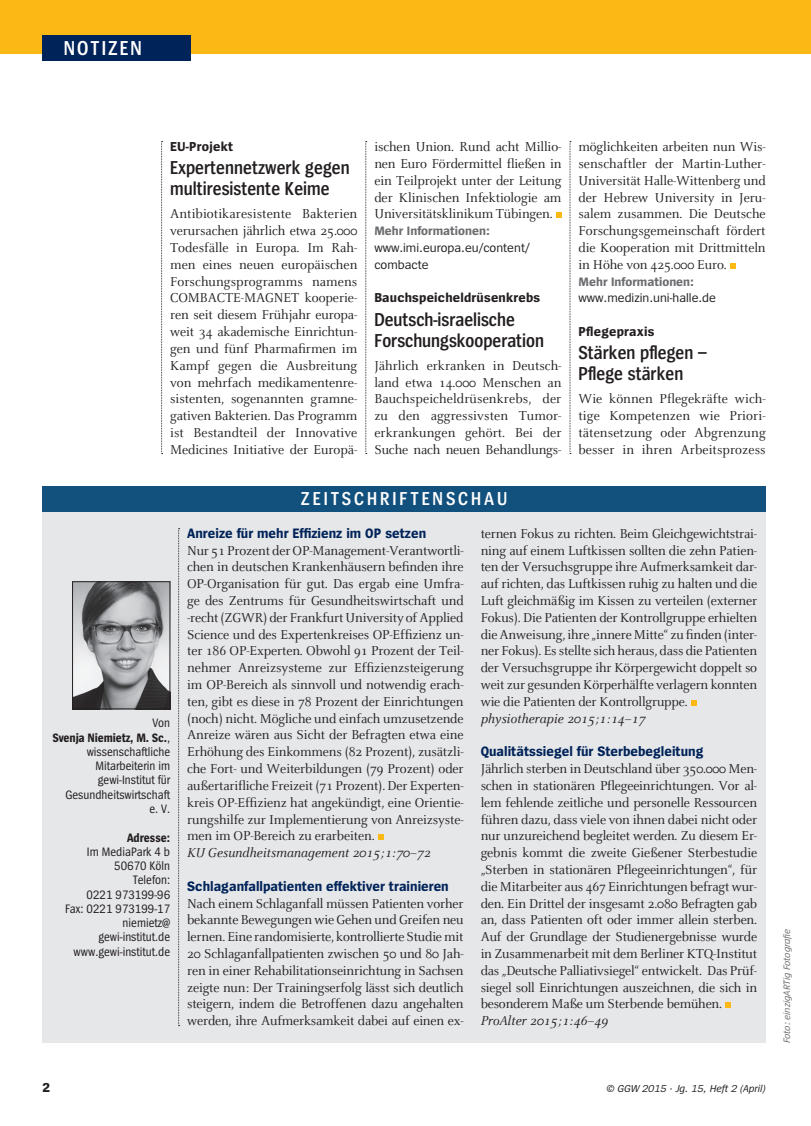
<style>
.page{position:relative;width:811px;height:1126px;background:#fff}
.page>*{position:absolute;margin:0;border:0;box-sizing:border-box;transform-origin:0 0}
.t1{font:600 21px "Spiegel Cd";letter-spacing:.1em;color:#fff}
.t2{font:600 19.5px/21px "Spiegel Cd";color:#231f20}
.t3{font:600 19.5px "Spiegel Cd";letter-spacing:.15em;color:#fff}
.t4{font:14.25px/16.8px "Celeste";letter-spacing:-.01em;color:#231f20;text-align:justify}
.t5{font:700 14.25px "Spiegel";color:#002359}
.t6{font:italic 14.25px "Celeste";color:#231f20}
.t7{font:700 13.5px "Spiegel";letter-spacing:.015em;color:#231f20}
.t8{font:12.75px/14.2px "Spiegel Cd";color:#231f20;text-align:right}
.t9{font:12.75px/16.8px "Spiegel";color:#231f20}
.t10{font:700 12.75px "Spiegel";color:#6c6d70}
.t11{font:700 12.75px "Spiegel Cd";color:#231f20}
.t12{font:italic 10.5px "Spiegel";color:#231f20}
.t13{font:italic 9.75px "Spiegel";color:#6c6d70}
.s1{font-weight:700}
</style>
<div class="page">
<div style="left:0;top:0;width:808px;height:54px;background:#fcb814"></div>
<hr style="left:808px;top:0;width:3px;height:54px;background:#fcb814">
<div style="left:43px;top:35px;width:148px;height:25px;background:#002359"></div>
<svg style="left:569px;top:141px;width:2px;height:313px"></svg>
<svg style="left:365px;top:141px;width:2px;height:313px"></svg>
<svg style="left:161px;top:141px;width:2px;height:313px"></svg>
<svg style="left:730px;top:263px;width:6px;height:6px"></svg>
<svg style="left:556px;top:212px;width:5px;height:6px"></svg>
<div style="left:43px;top:509px;width:722px;height:534px;background:#e6e7e9"></div>
<div style="left:43px;top:486px;width:722px;height:25px;background:#12517d"></div>
<svg style="left:378px;top:834px;width:5px;height:6px"></svg>
<svg style="left:691px;top:700px;width:5px;height:6px"></svg>
<svg style="left:725px;top:1002px;width:6px;height:6px"></svg>
<svg style="left:178px;top:528px;width:2px;height:498px"></svg>
<img style="left:74px;top:583px;width:94px;height:124px">
<div style="left:72px;top:581px;width:98px;height:128px;border:1px solid #231f20"></div>
<h1 class="t1" style="left:64px;top:37px;width:80px">NOTIZEN</h1>
<p class="t7" style="left:170px;top:140px;width:64px">EU-Projekt</p>
<h2 class="t2" style="left:170px;top:158px;width:181px">Expertennetzwerk gegen multiresistente Keime</h2>
<p class="t4" style="left:170px;top:206px;width:189px">Antibiotikaresistente Bakterien verursachen jährlich etwa 25.000<br>Todesfälle in Europa. Im Rah&shy;men eines neuen europäischen Forschungsprogramms namens COMBACTE-MAGNET kooperie&shy;ren seit diesem Frühjahr europa&shy;weit 34 akademische Einrichtun&shy;gen und fünf Pharmafirmen im Kampf gegen die Ausbreitung von mehrfach medikamentenre&shy;sistenten, sogenannten gramne&shy;gativen Bakterien. Das Programm ist Bestandteil der Innovative Medicines Initiative der Europä-</p>
<p class="t4" style="left:374px;top:139px;width:189px">ischen Union. Rund acht Millio&shy;nen Euro Fördermittel fließen in ein Teilprojekt unter der Leitung der Klinischen Infektiologie am Universitätsklinikum Tübingen.</p>
<p class="t10" style="left:374px;top:225px;width:117px">Mehr Informationen:</p>
<p class="t9" style="left:374px;top:240px;width:157px">www.imi.europa.eu/content/ combacte</p>
<p class="t7" style="left:374px;top:291px;width:167px">Bauchspeicheldrüsenkrebs</p>
<h2 class="t2" style="left:374px;top:309px;width:171px">Deutsch-israelische<br>Forschungskooperation</h2>
<p class="t4" style="left:374px;top:357px;width:189px">Jährlich erkranken in Deutsch&shy;land etwa 14.000 Menschen an Bauchspeicheldrüsenkrebs, der zu den aggressivsten Tumor&shy;erkrankungen gehört. Bei der Suche nach neuen Behandlungs-</p>
<p class="t4" style="left:578px;top:139px;width:189px">möglichkeiten arbeiten nun Wis&shy;senschaftler der Martin-Luther-Universität Halle-Wittenberg und der Hebrew University in Jeru&shy;salem zusammen. Die Deutsche Forschungsgemeinschaft fördert die Kooperation mit Drittmitteln in Höhe von 425.000 Euro.</p>
<p class="t10" style="left:578px;top:275px;width:117px">Mehr Informationen:</p>
<p class="t9" style="left:578px;top:290px;width:139px">www.medizin.uni-halle.de</p>
<p class="t7" style="left:578px;top:325px;width:77px">Pflegepraxis</p>
<h2 class="t2" style="left:578px;top:343px;width:130px">Stärken pflegen –<br>Pflege stärken</h2>
<p class="t4" style="left:578px;top:391px;width:189px">Wie können Pflegekräfte wich&shy;tige Kompetenzen wie Priori&shy;tätensetzung oder Abgrenzung besser in ihren Arbeitsprozess</p>
<p class="t8" style="left:52px;top:716px;width:119px">Von<br><span class="s1">Svenja Niemietz, M. Sc.</span>, wissenschaftliche<br>Mitarbeiterin im gewi-Institut für<br>Gesundheitswirtschaft<br>e. V.</p>
<p class="t11" style="left:127px;top:831px;width:45px">Adresse:</p>
<p class="t8" style="left:65px;top:844px;width:106px">Im MediaPark 4 b<br>50670 Köln<br>Telefon:<br>0221 973199-96<br>Fax: 0221 973199-17 niemietz@ gewi-institut.de www.gewi-institut.de</p>
<h2 class="t3" style="left:301px;top:489px;width:208px">ZEITSCHRIFTENSCHAU</h2>
<p class="t5" style="left:187px;top:526px;width:240px">Anreize für mehr Effizienz im OP setzen</p>
<p class="t4" style="left:187px;top:542px;width:278px">Nur 51 Prozent der OP-Management-Verantwortli&shy;chen in deutschen Krankenhäusern befinden ihre OP-Organisation für gut. Das ergab eine Umfra&shy;ge des Zentrums für Gesundheitswirtschaft und -recht (ZGWR) der Frankfurt University of Applied Science und des Expertenkreises OP-Effizienz un&shy;ter 186 OP-Experten. Obwohl 91 Prozent der Teil&shy;nehmer Anreizsysteme zur Effizienzsteigerung im OP-Bereich als sinnvoll und notwendig erach&shy;ten, gibt es diese in 78 Prozent der Einrichtungen (noch) nicht. Mögliche und einfach umzusetzende Anreize wären aus Sicht der Befragten etwa eine Erhöhung des Einkommens (82 Prozent), zusätzli&shy;che Fort- und Weiterbildungen (79 Prozent) oder außertarifliche Freizeit (71 Prozent). Der Experten&shy;kreis OP-Effizienz hat angekündigt, eine Orientie&shy;rungshilfe zur Implementierung von Anreizsyste&shy;men im OP-Bereich zu erarbeiten.</p>
<p class="t6" style="left:187px;top:845px;width:245px">KU Gesundheitsmanagement 2015;1:70–72</p>
<p class="t5" style="left:187px;top:878px;width:263px">Schlaganfallpatienten effektiver trainieren</p>
<p class="t4" style="left:187px;top:895px;width:278px">Nach einem Schlaganfall müssen Patienten vorher bekannte Bewegungen wie Gehen und Greifen neu lernen. Eine randomisierte, kontrollierte Studie mit 20 Schlaganfallpatienten zwischen 50 und 80 Jah&shy;ren in einer Rehabilitationseinrichtung in Sachsen zeigte nun: Der Trainingserfolg lässt sich deutlich steigern, indem die Betroffenen dazu angehalten werden, ihre Aufmerksamkeit dabei auf einen ex-</p>
<p class="t4" style="left:480px;top:525px;width:278px">ternen Fokus zu richten. Beim Gleichgewichtstrai&shy;ning auf einem Luftkissen sollten die zehn Patien&shy;ten der Versuchsgruppe ihre Aufmerksamkeit dar&shy;auf richten, das Luftkissen ruhig zu halten und die Luft gleichmäßig im Kissen zu verteilen (externer Fokus). Die Patienten der Kontrollgruppe erhielten die Anweisung, ihre „innere Mitte“ zu finden (inter&shy;ner Fokus). Es stellte sich heraus, dass die Patienten der Versuchsgruppe ihr Körpergewicht doppelt so weit zur gesunden Körperhälfte verlagern konnten wie die Patienten der Kontrollgruppe.</p>
<p class="t6" style="left:480px;top:710px;width:166px">physiotherapie 2015;1:14–17</p>
<p class="t5" style="left:480px;top:744px;width:224px">Qualitätssiegel für Sterbebegleitung</p>
<p class="t4" style="left:480px;top:760px;width:278px">Jährlich sterben in Deutschland über 350.000 Men&shy;schen in stationären Pflegeeinrichtungen. Vor al&shy;lem fehlende zeitliche und personelle Ressourcen führen dazu, dass viele von ihnen dabei nicht oder nur unzureichend begleitet werden. Zu diesem Er&shy;gebnis kommt die zweite Gießener Sterbestudie „Sterben in stationären Pflegeeinrichtungen“, für die Mitarbeiter aus 467 Einrichtungen befragt wur&shy;den. Ein Drittel der insgesamt 2.080 Befragten gab an, dass Patienten oft oder immer allein sterben.<br>Auf der Grundlage der Studienergebnisse wurde in Zusammenarbeit mit dem Berliner KTQ-Institut das „Deutsche Palliativsiegel“ entwickelt. Das Prüf&shy;siegel soll Einrichtungen auszeichnen, die sich in besonderem Maße um Sterbende bemühen.</p>
<p class="t6" style="left:480px;top:1013px;width:129px">ProAlter 2015;1:46–49</p>
<p class="t7" style="left:43px;top:1080px;width:9px">2</p>
<p class="t12" style="left:606px;top:1082px;width:161px">© GGW 2015 · Jg. 15, Heft 2 (April)</p>
<p class="t13" style="left:782px;top:1043px;width:115px;rotate:-90deg">Foto: einzigARTig Fotografie</p>
</div>
